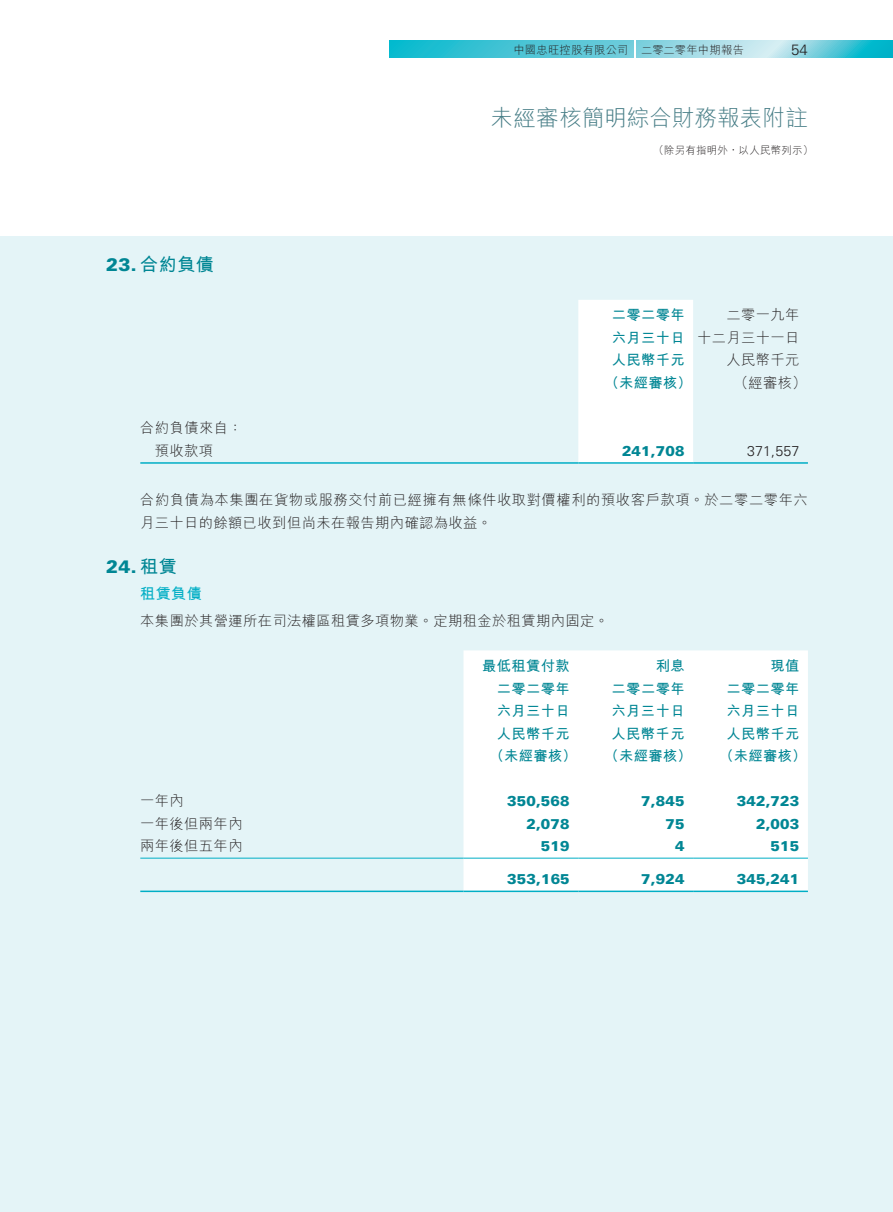
<style>
.page{position:relative;width:893px;height:1212px;background:#fff}
.page>*{position:absolute;margin:0;border:0;box-sizing:border-box;transform-origin:0 0}
.t1{font:300 22.5px "M Hei HK";letter-spacing:.01em;color:#457c85}
.t2{font:700 18px "M Hei HK";color:#008694}
.t3{font:900 18px "Univers LT Std";color:#008694}
.t4{font:700 15px "M Hei HK";color:#00aec5}
.t5{font:300 15px "Univers LT Std";color:#231f20}
.t6{font:300 14.25px/22.5px "M Hei HK";letter-spacing:.03em;color:#231f20}
.t7{font:700 14.25px "M Hei HK";letter-spacing:.03em;color:#008694}
.t8{font:900 14.25px "Univers LT Std";letter-spacing:.01em;color:#008694}
.t9{font:300 14.25px "Univers LT Std";letter-spacing:.01em;color:#231f20}
.t10{font:300 11.25px "M Hei HK";letter-spacing:.015em;color:#231f20}
.t11{font:300 10.5px "M Hei HK";letter-spacing:.02em;color:#231f20}
.s1{font-family:"Univers LT Std";font-weight:900}
.s2{font-family:"M Hei HK";font-weight:700}
</style>
<div class="page">
<div style="left:0;top:236px;width:893px;height:976px;background:#e4f4f7"></div>
<svg style="left:389px;top:41px;width:504px;height:17px;background:#64ccdb"></svg>
<svg style="left:634px;top:41px;width:1px;height:17px"></svg>
<div style="left:578px;top:300px;width:115px;height:162px;background:#fff"></div>
<hr style="left:140px;top:462px;width:438px;height:2px;background:#00aec5">
<hr style="left:578px;top:462px;width:115px;height:2px;background:#00aec5">
<hr style="left:693px;top:462px;width:115px;height:2px;background:#00aec5">
<div style="left:463px;top:650px;width:345px;height:240px;background:#fff"></div>
<hr style="left:140px;top:858px;width:323px;height:1px;background:#00aec5">
<hr style="left:463px;top:858px;width:115px;height:1px;background:#00aec5">
<hr style="left:578px;top:858px;width:115px;height:1px;background:#00aec5">
<hr style="left:693px;top:858px;width:115px;height:1px;background:#00aec5">
<hr style="left:140px;top:890px;width:323px;height:2px;background:#00aec5">
<hr style="left:463px;top:890px;width:115px;height:2px;background:#00aec5">
<hr style="left:578px;top:890px;width:115px;height:2px;background:#00aec5">
<hr style="left:693px;top:890px;width:115px;height:2px;background:#00aec5">
<p class="t10" style="left:514px;top:44px;width:116px">中國忠旺控股有限公司</p>
<p class="t10" style="left:641px;top:44px;width:104px">二零二零年中期報告</p>
<p class="t5" style="left:791px;top:41px;width:18px">54</p>
<h1 class="t1" style="left:490px;top:107px;width:319px">未經審核簡明綜合財務報表附註</h1>
<p class="t2" style="left:106px;top:251px;width:109px"><span class="s1">23.</span> 合約負債</p>
<p class="t6" style="left:140px;top:416px;width:104px">合約負債來自：</p>
<p class="t11" style="left:654px;top:145px;width:161px">（除另有指明外，以人民幣列示(</p>
<p class="t7" style="left:612px;top:305px;width:74px">二零二零年</p>
<p class="t6" style="left:726px;top:304px;width:74px">二零一九年</p>
<p class="t7" style="left:612px;top:327px;width:74px">六月三十日</p>
<p class="t6" style="left:697px;top:326px;width:104px">十二月三十一日</p>
<p class="t7" style="left:612px;top:350px;width:74px">人民幣千元</p>
<p class="t6" style="left:726px;top:349px;width:74px">人民幣千元</p>
<p class="t7" style="left:605px;top:372px;width:89px">（未經審核）</p>
<p class="t6" style="left:734px;top:371px;width:74px">（經審核(</p>
<p class="t6" style="left:155px;top:439px;width:60px">預收款項</p>
<p class="t6" style="left:140px;top:488px;width:669px">合約負債為本集團在貨物或服務交付前已經擁有無條件收取對價權利的預收客戶款項。於二零二零年六月三十日的餘額已收到但尚未在報告期內確認為收益。</p>
<p class="t3" style="left:106px;top:555px;width:72px">24. <span class="s2">租賃</span></p>
<p class="t4" style="left:140px;top:583px;width:63px">租賃負債</p>
<p class="t6" style="left:140px;top:609px;width:470px">本集團於其營運所在司法權區租賃多項物業。定期租金於租賃期內固定。</p>
<p class="t7" style="left:770px;top:655px;width:30px">現值</p>
<p class="t8" style="left:622px;top:441px;width:64px">241,708</p>
<p class="t9" style="left:747px;top:442px;width:54px">371,557</p>
<p class="t7" style="left:656px;top:655px;width:30px">利息</p>
<p class="t7" style="left:482px;top:655px;width:89px">最低租賃付款</p>
<p class="t7" style="left:497px;top:678px;width:74px">二零二零年</p>
<p class="t7" style="left:612px;top:678px;width:74px">二零二零年</p>
<p class="t7" style="left:726px;top:678px;width:74px">二零二零年</p>
<p class="t7" style="left:497px;top:700px;width:74px">六月三十日</p>
<p class="t7" style="left:612px;top:700px;width:74px">六月三十日</p>
<p class="t7" style="left:726px;top:700px;width:74px">六月三十日</p>
<p class="t7" style="left:497px;top:723px;width:74px">人民幣千元</p>
<p class="t7" style="left:612px;top:723px;width:74px">人民幣千元</p>
<p class="t7" style="left:726px;top:723px;width:74px">人民幣千元</p>
<p class="t7" style="left:490px;top:745px;width:89px">（未經審核）</p>
<p class="t7" style="left:605px;top:745px;width:89px">（未經審核）</p>
<p class="t7" style="left:719px;top:745px;width:89px">（未經審核(</p>
<p class="t6" style="left:140px;top:789px;width:45px">一年內</p>
<p class="t8" style="left:507px;top:792px;width:64px">350,568</p>
<p class="t8" style="left:641px;top:792px;width:45px">7,845</p>
<p class="t8" style="left:737px;top:792px;width:64px">342,723</p>
<p class="t6" style="left:140px;top:812px;width:104px">一年後但兩年內</p>
<p class="t8" style="left:526px;top:814px;width:45px">2,078</p>
<p class="t8" style="left:665px;top:814px;width:21px">75</p>
<p class="t8" style="left:756px;top:814px;width:45px">2,003</p>
<p class="t6" style="left:140px;top:834px;width:104px">兩年後但五年內</p>
<p class="t8" style="left:541px;top:837px;width:30px">519</p>
<p class="t8" style="left:675px;top:837px;width:11px">4</p>
<p class="t8" style="left:770px;top:837px;width:30px">515</p>
<p class="t8" style="left:507px;top:870px;width:64px">353,165</p>
<p class="t8" style="left:641px;top:870px;width:45px">7,924</p>
<p class="t8" style="left:737px;top:870px;width:64px">345,241</p>
</div>
